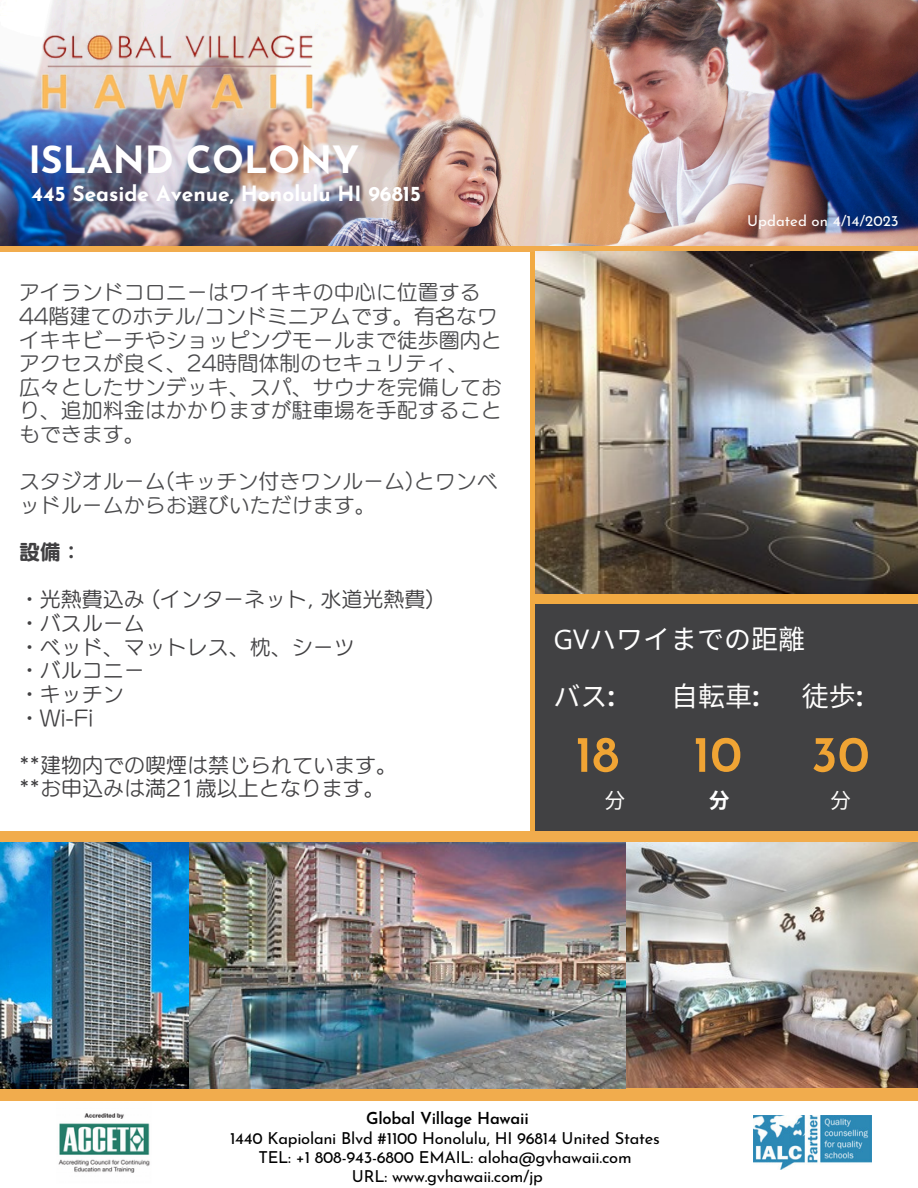
<style>
.page{position:relative;width:918px;height:1188px;background:#fff}
.page>*{position:absolute;margin:0;border:0;box-sizing:border-box;transform-origin:0 0}
.t1{font:600 51px "Josefin Sans";color:#f0a434}
.t2{font:700 37.5px "Josefin Sans";color:#fff}
.t3{font:27px/57.3px "Noto Sans CJ Ksc";color:#fff}
.t4{font:27px "Noto Sans CJ Ksc";color:#fefdfc}
.t5{font:21px/23.7px "Canva UD Marugo Small Pr 6 N M";color:#4a4a4c}
.t6{font:21px/23.7px "Canva UD Marugo Small Pr 6 N M";color:#414042}
.t7{font:700 21px "Josefin Sans";color:#fff}
.t8{font:21px "Canva UD Marugo Small Pr 6 N B";color:#414042}
.t9{font:21px "Noto Sans CJ Ksc";color:#fefdfc}
.t10{font:700 21px "Noto Sans CJ Ksc";color:#fff}
.t11{font:16.5px "Josefin Sans";letter-spacing:-.015em;color:#000}
.t12{font:600 16.5px "Josefin Sans";letter-spacing:-.015em;color:#000}
.t13{font:15px "Josefin Sans";color:#fefdfc}
.s1{font-family:"Open Sans"}
.s2{color:#fefdfc}
.s3{font-family:"Open Sans";font-weight:700;color:#fefdfc}
.s4{font-family:"Open Sans";font-weight:700}
</style>
<div class="page">
<div style="left:531px;top:219px;width:387px;height:625px;background:#f2aa42"></div>
<div style="left:535px;top:604px;width:383px;height:241px;background:#414143"></div>
<div style="left:0;top:831px;width:918px;height:27px;background:#f1ac4d"></div>
<img style="left:0;top:0;width:918px;height:252px">
<img style="left:535px;top:840px;width:383px;height:10px">
<img style="left:58px;top:1113px;width:92px;height:60px">
<img style="left:754px;top:1116px;width:118px;height:54px">
<img style="left:32px;top:24px;width:291px;height:96px">
<img style="left:535px;top:252px;width:383px;height:342px">
<div style="left:0;top:1074px;width:918px;height:27px;background:#f1ac4d"></div>
<img style="left:625px;top:842px;width:292px;height:245px">
<img style="left:0;top:842px;width:625px;height:247px">
<p class="t2" style="left:28px;top:145px;width:332px">ISLAND COLONY</p>
<p class="t7" style="left:32px;top:186px;width:391px">445 Seaside Avenue, Honolulu HI 96815</p>
<h4 class="t5" style="left:19px;top:280px;width:484px">アイランドコロニーはワイキキの中心に位置する<br>44階建てのホテル/コンドミニアムです。有名なワイキキビーチやショッピングモールまで徒歩圏内とアクセスが良く、24時間体制のセキュリティ、<br>広々としたサンデッキ、スパ、サウナを完備しており、追加料金はかかりますが駐車場を手配することもできます。</h4>
<h2 class="t5" style="left:19px;top:469px;width:480px">スタジオルーム(キッチン付きワンルーム)とワンベッドルームからお選びいただけます。</h2>
<h1 class="t8" style="left:19px;top:542px;width:64px">設備：</h1>
<h2 class="t6" style="left:19px;top:588px;width:416px">・光熱費込み (インターネット, 水道光熱費)・バスルーム<br>・ベッド、マットレス、枕、シーツ<br>・バルコニー<br>・キッチン<br>・Wi-Fi</h2>
<p class="t6" style="left:19px;top:753px;width:380px">**建物内での喫煙は禁じられています。**お申込みは満21歳以上となります。</p>
<p class="t13" style="left:747px;top:215px;width:153px">Updated on 4/14/2023</p>
<p class="t3" style="left:553px;top:609px;width:253px"><span class="s1">GV</span>ハワイまでの距離<span class="s2">バス</span><span class="s3">:</span></p>
<p class="t4" style="left:671px;top:675px;width:90px">自転車<span class="s4">:</span></p>
<p class="t4" style="left:802px;top:675px;width:63px">徒歩<span class="s4">:</span></p>
<p class="t1" style="left:575px;top:734px;width:45px">18</p>
<p class="t9" style="left:605px;top:783px;width:22px">分</p>
<p class="t1" style="left:693px;top:734px;width:50px">10</p>
<p class="t10" style="left:709px;top:783px;width:22px">分</p>
<p class="t1" style="left:811px;top:734px;width:60px">30</p>
<p class="t9" style="left:830px;top:783px;width:22px">分</p>
<p class="t12" style="left:366px;top:1112px;width:164px">Global Village Hawaii</p>
<p class="t11" style="left:230px;top:1131px;width:431px">1440 Kapiolani Blvd #1100 Honolulu, HI 96814 United States</p>
<p class="t11" style="left:258px;top:1150px;width:375px">TEL: +1 808-943-6800 EMAIL: aloha@gvhawaii.com</p>
<p class="t11" style="left:352px;top:1169px;width:193px">URL: www.gvhawaii.com/jp</p>
</div>
